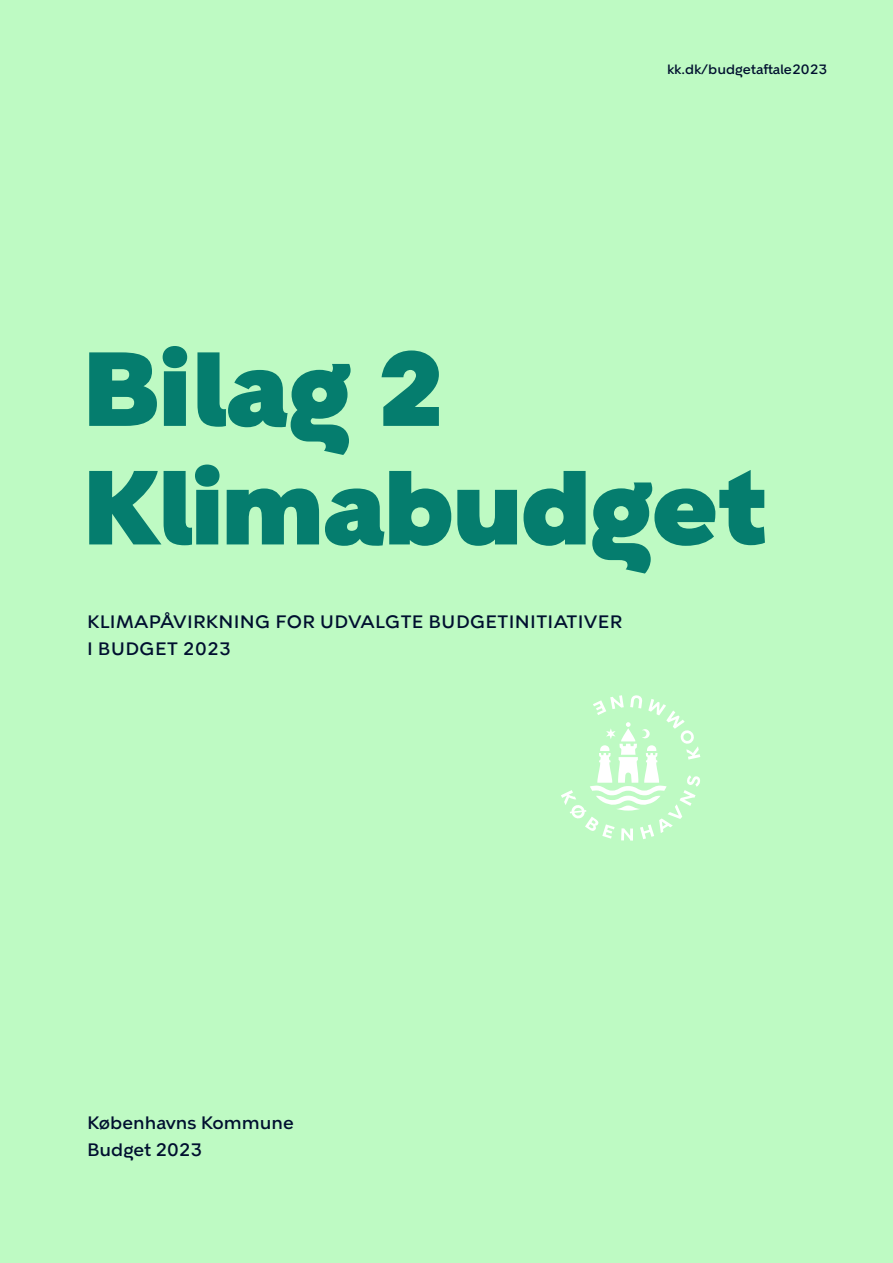
<style>
.page{position:relative;width:893px;height:1263px;background:#befac3}
.page>*{position:absolute;margin:0;border:0;box-sizing:border-box;transform-origin:0 0}
.t1{font:900 105px/118.5px "KBH";color:#057d6e}
.t2{font:500 18px/27px "KBH";letter-spacing:.02em;color:#000f2f}
.t3{font:500 18px/27px "KBH";color:#000f2f}
.t4{font:500 13.5px "KBH";color:#000f2f}
</style>
<div class="page">
<svg style="left:561px;top:695px;width:139px;height:146px"></svg>
<p class="t4" style="left:667px;top:62px;width:161px">kk.dk/budgetaftale2023</p>
<h1 class="t1" style="left:83px;top:339px;width:685px">Bilag 2<br>Klimabudget</h1>
<p class="t2" style="left:87px;top:608px;width:537px">KLIMAPÅVIRKNING FOR UDVALGTE BUDGETINITIATIVER<br>I BUDGET 2023</p>
<p class="t3" style="left:87px;top:1110px;width:208px">Københavns Kommune<br>Budget 2023</p>
</div>
